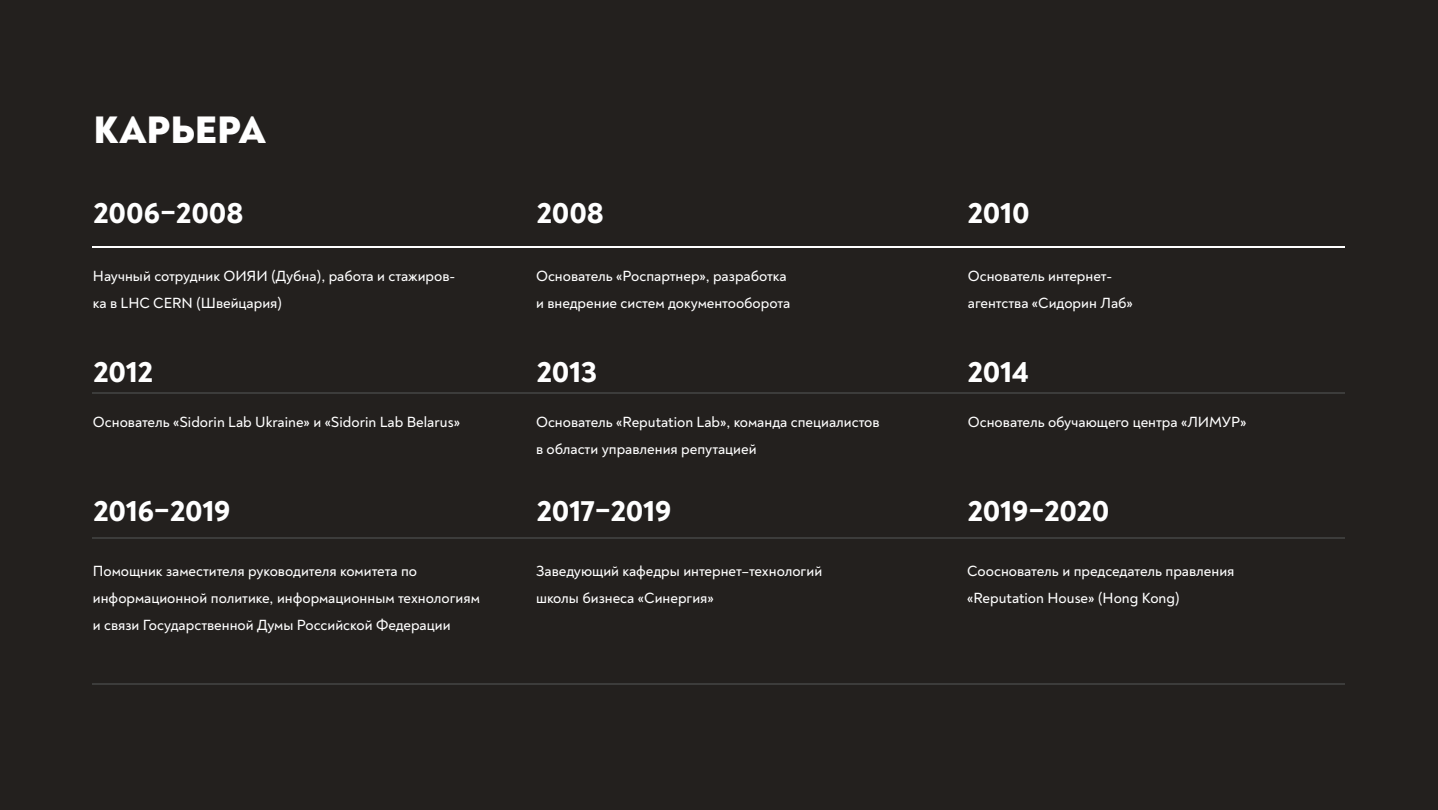
<style>
.page{position:relative;width:1438px;height:810px;background:#fff}
.page>*{position:absolute;margin:0;border:0;box-sizing:border-box;transform-origin:0 0}
.t1{font:800 39px "Noah";letter-spacing:.01em;color:#fff}
.t2{font:800 30px "Noah";color:#fff}
.t3{font:500 15px/27px "Noah";color:#fff}
</style>
<div class="page">
<div style="left:0;top:0;width:1437px;height:810px;background:#23201e"></div>
<hr style="left:93px;top:246px;width:1251px;height:2px;background:#fff">
<hr style="left:93px;top:392px;width:1251px;height:1px;background:#3c3c3b">
<hr style="left:93px;top:537px;width:1251px;height:2px;background:#3c3c3b">
<hr style="left:93px;top:683px;width:1251px;height:2px;background:#3c3c3b">
<h1 class="t1" style="left:94px;top:104px;width:173px">КАРЬЕРА</h1>
<h2 class="t2" style="left:94px;top:193px;width:151px">2006–2008</h2>
<h2 class="t2" style="left:536px;top:193px;width:69px">2008</h2>
<h2 class="t2" style="left:967px;top:193px;width:63px">2010</h2>
<p class="t3" style="left:93px;top:262px;width:364px">Научный сотрудник ОИЯИ (Дубна), работа и стажиров&shy;ка в LHC CERN (Швейцария)</p>
<p class="t3" style="left:536px;top:262px;width:256px">Основатель «Роспартнер», разработка и внедрение систем документооборота</p>
<p class="t3" style="left:967px;top:262px;width:166px">Основатель интернет&shy;агентства «Сидорин Лаб»</p>
<h2 class="t2" style="left:94px;top:353px;width:61px">2012</h2>
<h2 class="t2" style="left:536px;top:353px;width:62px">2013</h2>
<h2 class="t2" style="left:967px;top:353px;width:62px">2014</h2>
<p class="t3" style="left:93px;top:408px;width:368px">Основатель «Sidorin Lab Ukraine» и «Sidorin Lab Belarus»</p>
<p class="t3" style="left:536px;top:408px;width:345px">Основатель «Reputation Lab», команда специалистов в области управления репутацией</p>
<p class="t3" style="left:967px;top:408px;width:280px">Основатель обучающего центра «ЛИМУР»</p>
<h2 class="t2" style="left:94px;top:492px;width:138px">2016–2019</h2>
<h2 class="t2" style="left:536px;top:492px;width:136px">2017–2019</h2>
<h2 class="t2" style="left:967px;top:492px;width:143px">2019–2020</h2>
<p class="t3" style="left:93px;top:558px;width:388px">Помощник заместителя руководителя комитета по информационной политике, информационным технологиям и связи Государственной Думы Российской Федерации</p>
<p class="t3" style="left:536px;top:558px;width:288px">Заведующий кафедры интернет–технологий школы бизнеса «Синергия»</p>
<p class="t3" style="left:967px;top:558px;width:269px">Сооснователь и председатель правления «Reputation House» (Hong Kong)</p>
</div>
